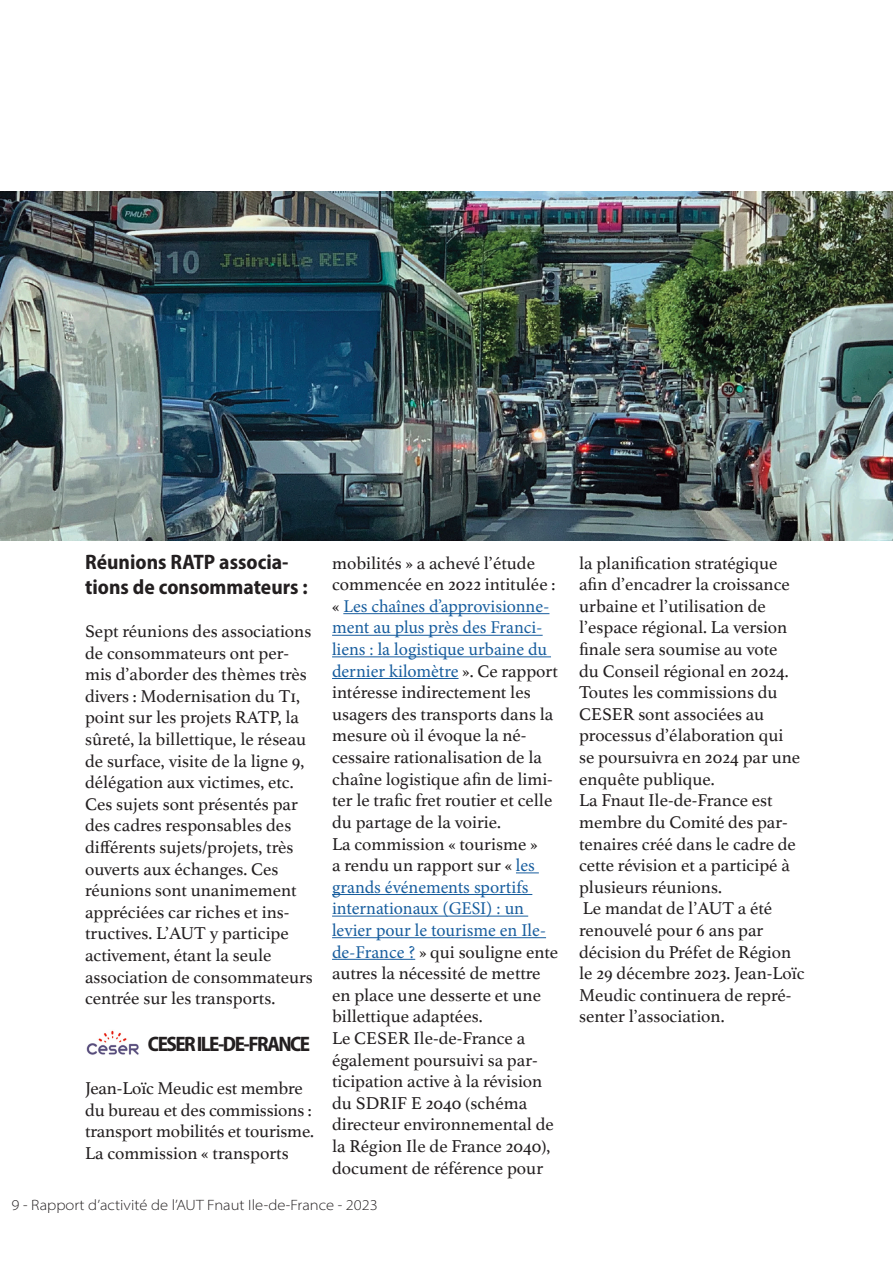
<style>
.page{position:relative;width:893px;height:1263px;background:#fff}
.page>*{position:absolute;margin:0;border:0;box-sizing:border-box;transform-origin:0 0}
.t1{font:21px/25.2px "Myriad Variable Concept";color:#231f20}
.t2{font:21px "Myriad Variable Concept";letter-spacing:-.075em;color:#231f20}
.t3{font:18px/21.6px "Athelas";color:#231f20}
.t4{font:15px "Myriad Variable Concept";color:#231f20}
.s1{font-family:"Minion Pro";color:#175d9e}
</style>
<div class="page">
<hr style="left:343px;top:613px;width:206px;height:1px;background:#175d9e">
<hr style="left:332px;top:635px;width:211px;height:1px;background:#175d9e">
<hr style="left:332px;top:656px;width:219px;height:1px;background:#175d9e">
<hr style="left:332px;top:678px;width:127px;height:1px;background:#175d9e">
<svg style="left:516px;top:872px;width:23px;height:1px"></svg>
<hr style="left:332px;top:894px;width:200px;height:1px;background:#175d9e">
<hr style="left:332px;top:916px;width:196px;height:1px;background:#175d9e">
<hr style="left:332px;top:937px;width:214px;height:1px;background:#175d9e">
<hr style="left:332px;top:959px;width:83px;height:1px;background:#175d9e">
<img style="left:0;top:191px;width:893px;height:349px">
<img style="left:86px;top:1030px;width:53px;height:25px">
<p class="t1" style="left:85px;top:549px;width:224px">Réunions RATP associa&shy;tions de consommateurs :</p>
<p class="t3" style="left:85px;top:620px;width:229px">Sept réunions des associations de consommateurs ont per&shy;mis d’aborder des thèmes très divers : Modernisation du T1, point sur les projets RATP, la sûreté, la billettique, le réseau de surface, visite de la ligne 9, délégation aux victimes, etc.<br>Ces sujets sont présentés par des cadres responsables des différents sujets/projets, très ouverts aux échanges. Ces réunions sont unanimement appréciées car riches et ins&shy;tructives. L’AUT y participe activement, étant la seule association de consommateurs centrée sur les transports.</p>
<p class="t2" style="left:148px;top:1032px;width:164px">CESER ILE-DE-FRANCE</p>
<p class="t3" style="left:85px;top:1077px;width:231px">Jean-Loïc Meudic est membre du bureau et des commissions : transport mobilités et tourisme.</p>
<p class="t3" style="left:85px;top:1142px;width:205px">La commission « transports</p>
<p class="t3" style="left:332px;top:551px;width:227px">mobilités » a achevé l’étude commencée en 2022 intitulée : « <span class="s1">Les chaînes d’approvisionne&shy;ment au plus près des Franci&shy;liens : la logistique urbaine du dernier kilomètre</span> ». Ce rapport intéresse indirectement les usagers des transports dans la mesure où il évoque la né&shy;cessaire rationalisation de la chaîne logistique afin de limi&shy;ter le trafic fret routier et celle du partage de la voirie.</p>
<p class="t3" style="left:332px;top:832px;width:227px">La commission « tourisme »<br>a rendu un rapport sur « <span class="s1">les grands événements sportifs internationaux (GESI) : un levier pour le tourisme en Ile&shy;de-France ?</span> » qui souligne ente autres la nécessité de mettre en place une desserte et une billettique adaptées.</p>
<p class="t3" style="left:332px;top:1027px;width:223px">Le CESER Ile-de-France a également poursuivi sa par&shy;ticipation active à la révision du SDRIF E 2040 (schéma directeur environnemental de la Région Ile de France 2040), document de référence pour</p>
<p class="t4" style="left:12px;top:1196px;width:368px">9 - Rapport d’activité de l’AUT Fnaut Ile-de-France - 2023</p>
<p class="t3" style="left:579px;top:551px;width:223px">la planification stratégique afin d’encadrer la croissance urbaine et l’utilisation de l’espace régional. La version finale sera soumise au vote du Conseil régional en 2024.<br>Toutes les commissions du<br>CESER sont associées au processus d’élaboration qui se poursuivra en 2024 par une enquête publique.</p>
<p class="t3" style="left:579px;top:789px;width:218px">La Fnaut Ile-de-France est membre du Comité des par&shy;tenaires créé dans le cadre de cette révision et a participé à plusieurs réunions.</p>
<p class="t3" style="left:579px;top:897px;width:227px">Le mandat de l’AUT a été renouvelé pour 6 ans par décision du Préfet de Région le 29 décembre 2023. Jean-Loïc<br>Meudic continuera de repré&shy;senter l’association.</p>
</div>
